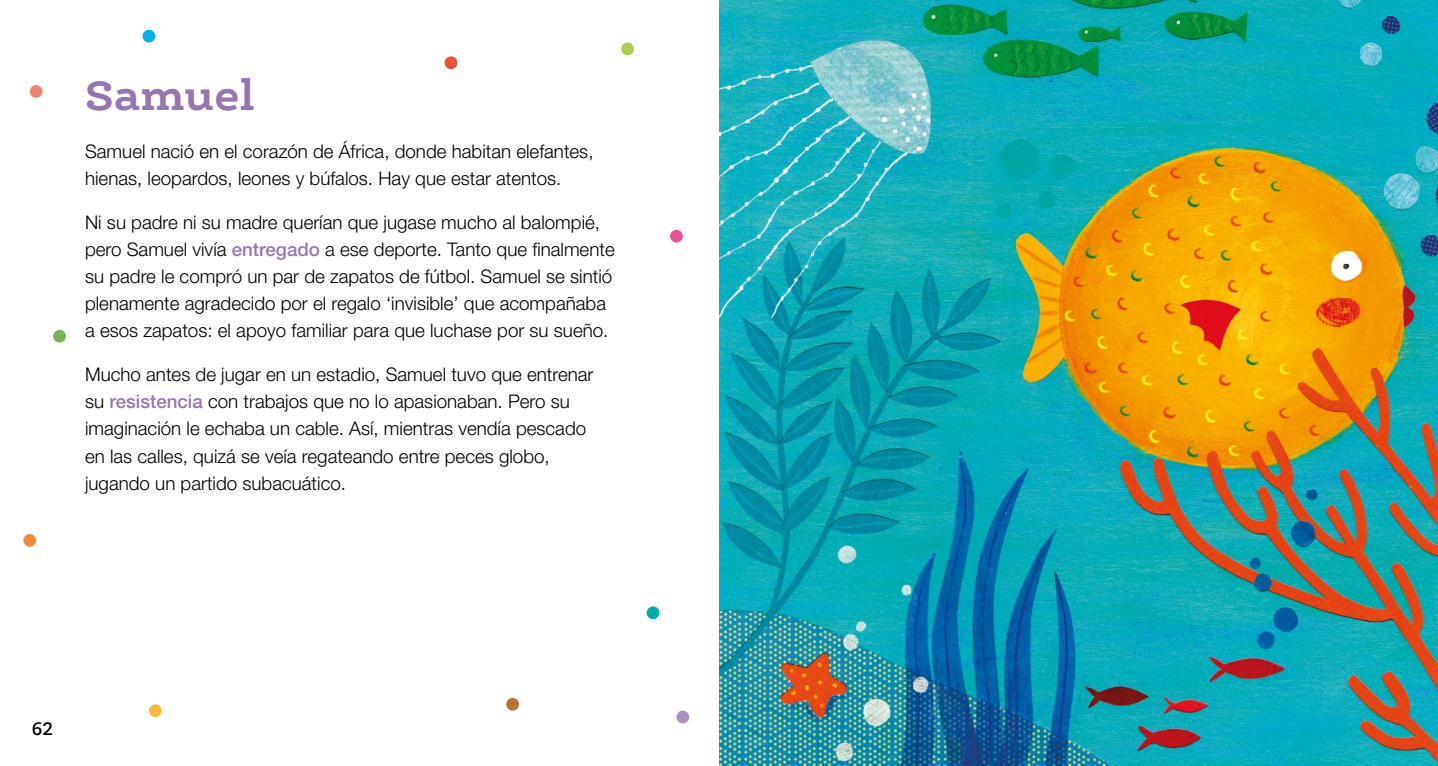
<style>
.page{position:relative;width:1438px;height:766px;background:#fff}
.page>*{position:absolute;margin:0;border:0;box-sizing:border-box;transform-origin:0 0}
.t1{font:700 43.5px "Ernestine Pro";color:#9676ae}
.t2{font:300 18.75px/27px "Helvetica Neue LT Std";color:#000}
.t3{font:700 18px "Caecilia LT Std";color:#000}
.s1{font-weight:500;color:#9676ae}
</style>
<div class="page">
<div style="left:142px;top:30px;width:13px;height:13px;background:#00b0e6;border-radius:50%"></div>
<div style="left:646px;top:606px;width:13px;height:13px;background:#00aba6;border-radius:50%"></div>
<div style="left:676px;top:710px;width:13px;height:13px;background:#aa91c0;border-radius:50%"></div>
<div style="left:30px;top:85px;width:13px;height:13px;background:#ee8474;border-radius:50%"></div>
<div style="left:670px;top:230px;width:12px;height:12px;background:#e75294;border-radius:50%"></div>
<div style="left:149px;top:704px;width:13px;height:12px;background:#f9b943;border-radius:50%"></div>
<div style="left:53px;top:330px;width:13px;height:12px;background:#78b355;border-radius:50%"></div>
<div style="left:506px;top:697px;width:13px;height:13px;background:#b77336;border-radius:50%"></div>
<div style="left:621px;top:43px;width:13px;height:12px;background:#b0cb52;border-radius:50%"></div>
<div style="left:444px;top:56px;width:13px;height:13px;background:#e85236;border-radius:50%"></div>
<div style="left:23px;top:534px;width:13px;height:12px;background:#f08b3e;border-radius:50%"></div>
<img style="left:719px;top:0;width:718px;height:765px">
<p class="t1" style="left:85px;top:67px;width:171px">Samuel</p>
<p class="t2" style="left:85px;top:138px;width:510px">Samuel nació en el corazón de África, donde habitan elefantes, hienas, leopardos, leones y búfalos. Hay que estar atentos.</p>
<p class="t2" style="left:85px;top:209px;width:531px">Ni su padre ni su madre querían que jugase mucho al balompié, pero Samuel vivía <span class="s1">entregado</span> a ese deporte. Tanto que finalmente su padre le compró un par de zapatos de fútbol. Samuel se sintió plenamente agradecido por el regalo ‘invisible’ que acompañaba a esos zapatos: el apoyo familiar para que luchase por su sueño.</p>
<p class="t2" style="left:85px;top:361px;width:510px">Mucho antes de jugar en un estadio, Samuel tuvo que entrenar su <span class="s1">resistencia</span> con trabajos que no lo apasionaban. Pero su imaginación le echaba un cable. Así, mientras vendía pescado en las calles, quizá se veía regateando entre peces globo, jugando un partido subacuático.</p>
<p class="t3" style="left:32px;top:717px;width:23px">62</p>
</div>
